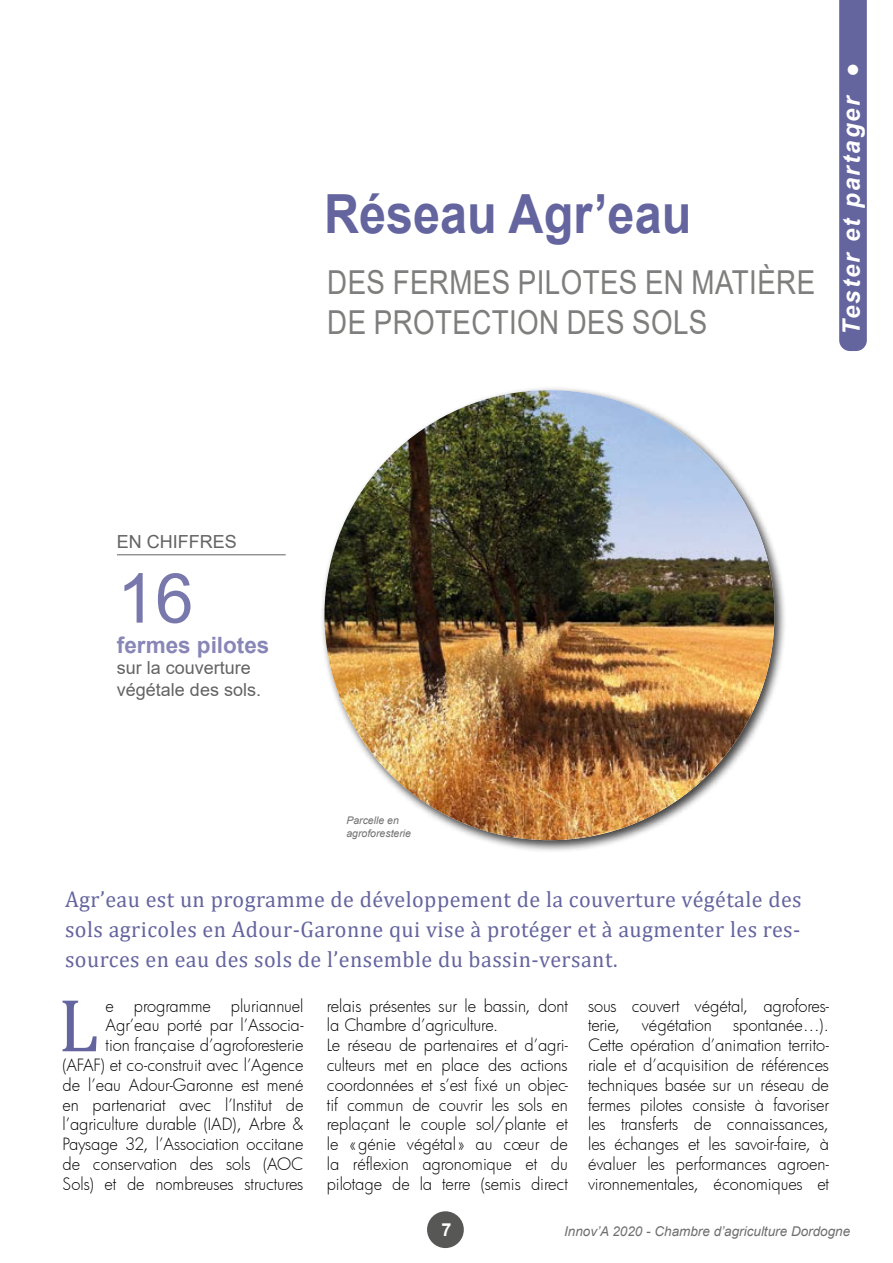
<style>
.page{position:relative;width:893px;height:1263px;background:#fff}
.page>*{position:absolute;margin:0;border:0;box-sizing:border-box;transform-origin:0 0}
.t1{font:75.9px "Cambria Math";color:#64649f}
.t2{font:69px "Arial";color:#7978ad}
.t3{font:700 54px "Arial";color:#64649f;scale:.9 1}
.t4{font:33px/39.6px "Arial";letter-spacing:.015em;color:#7e7e7d;scale:.84 1}
.t5{font:italic 700 24px "Arial";letter-spacing:.09em;color:#fff}
.t6{font:22.5px/30px "Cambria Math";letter-spacing:.02em;color:#64649f;text-align:justify}
.t7{font:700 22.5px "Arial";color:#8886b7}
.t8{font:18px/21.6px "Arial";color:#646363}
.t9{font:700 18px "Arial";color:#fff}
.t10{font:300 16.5px/19.8px "Futura";letter-spacing:-.005em;color:#000}
.t11{font:italic 13.5px "Arial";color:#706f6f}
.t12{font:italic 10.5px/12.6px "Arial";color:#706f6f}
</style>
<div class="page">
<div style="left:427px;top:1211px;width:37px;height:37px;background:#575756;border-radius:50%"></div>
<svg style="left:839px;top:0;width:28px;height:351px;background:#6666a0"></svg>
<div style="left:320px;top:386px;width:467px;height:467px;background:#000;opacity:.75"></div>
<img style="left:324px;top:390px;width:450px;height:450px;border-radius:225px">
<hr style="left:117px;top:554px;width:169px;height:1px;background:#646363">
<p class="t3" style="left:324px;top:176px;width:410px">Réseau Agr’eau</p>
<p class="t4" style="left:327px;top:263px;width:582px">DES FERMES PILOTES EN MATIÈRE<br>DE PROTECTION DES SOLS</p>
<h3 class="t5" style="left:835px;top:335px;width:274px;rotate:-90deg">Tester et partager ●</h3>
<p class="t8" style="left:117px;top:530px;width:122px">EN CHIFFRES</p>
<p class="t2" style="left:117px;top:551px;width:78px">16</p>
<p class="t7" style="left:117px;top:629px;width:154px">fermes pilotes</p>
<p class="t8" style="left:117px;top:657px;width:146px">sur la couverture végétale des sols.</p>
<p class="t12" style="left:346px;top:814px;width:66px">Parcelle en agroforesterie</p>
<p class="t6" style="left:65px;top:884px;width:738px">Agr’eau est un programme de développement de la couverture végétale des sols agricoles en Adour-Garonne qui vise à protéger et à augmenter les res&shy;sources en eau des sols de l’ensemble du bassin-versant.</p>
<p class="t1" style="left:58px;top:981px;width:42px">L</p>
<p class="t10" style="left:588px;top:995px;width:242px">sous couvert végétal, agrofores&shy;terie,</p>
<p class="t10" style="left:63px;top:995px;width:242px;text-align:right">e programme pluriannuel Agr’eau porté par l’Associa-<br>tion française d’agroforesterie (AFAF) et co-construit avec l’Agence de l’eau Adour-Garonne est mené en partenariat avec l’Institut de l’agriculture durable (IAD), Arbre &amp; Paysage 32, l’Association occitane de conservation des sols (AOC Sols) et de nombreuses structures</p>
<p class="t10" style="left:327px;top:995px;width:242px">relais présentes sur le bassin, dont la Chambre d’agriculture.</p>
<p class="t10" style="left:588px;top:1015px;width:242px;text-align:justify;text-indent:145px">spontanée…).<br>Cette opération d’animation territo&shy;riale et d’acquisition de références techniques basée sur un réseau de fermes pilotes consiste à favoriser les transferts de connaissances, les échanges et les savoir-faire, à évaluer les performances agroen&shy;vironnementales, économiques et</p>
<p class="t10" style="left:642px;top:1015px;width:72px">végétation</p>
<p class="t10" style="left:327px;top:1035px;width:242px;text-align:justify">Le réseau de partenaires et d’agri&shy;culteurs met en place des actions coordonnées et s’est fixé un objec&shy;tif commun de couvrir les sols en replaçant le couple sol/plante et le «génie végétal» au cœur de la réflexion agronomique et du pilotage de la terre (semis direct</p>
<p class="t9" style="left:441px;top:1217px;width:12px">7</p>
<p class="t11" style="left:564px;top:1222px;width:288px">Innov’A 2020 - Chambre d’agriculture Dordogne</p>
</div>
